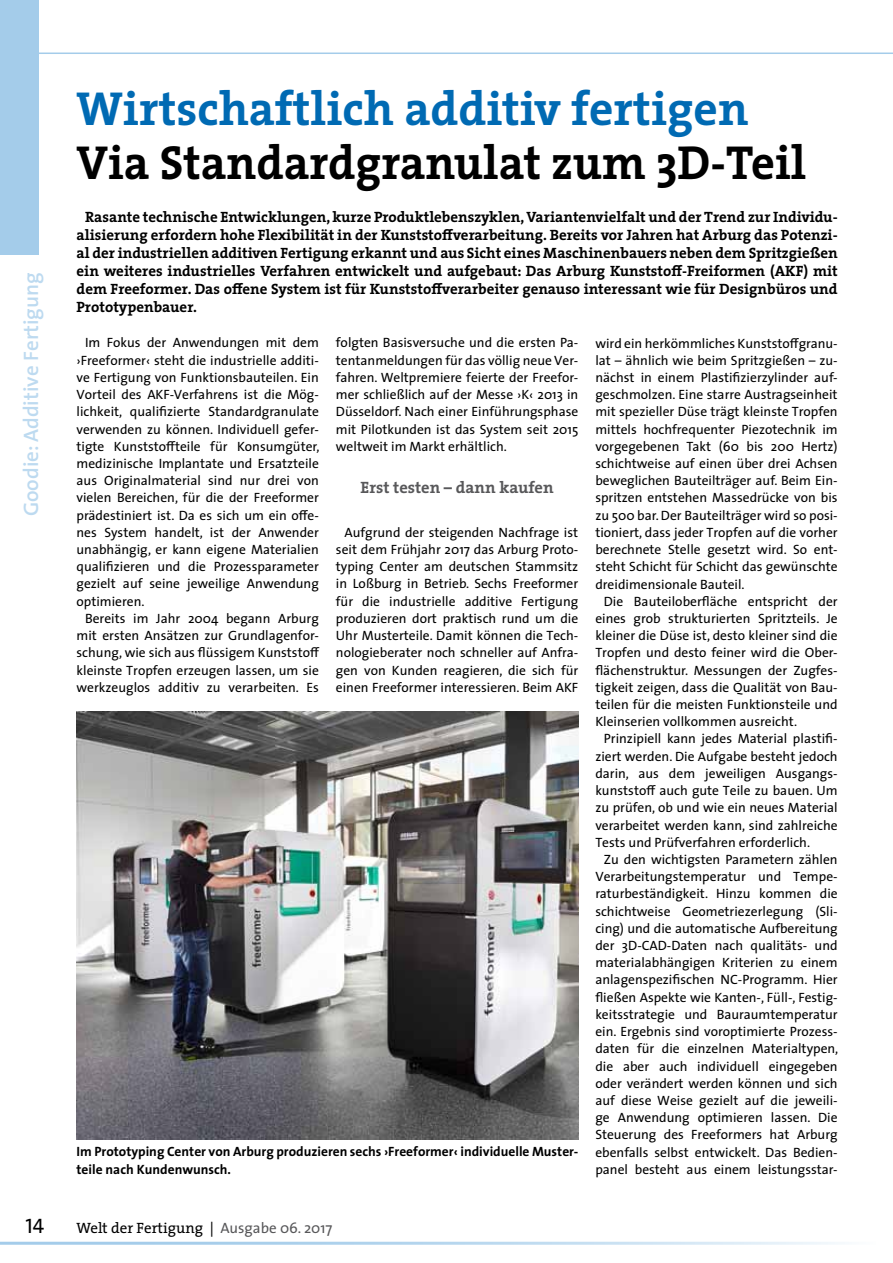
<style>
.page{position:relative;width:893px;height:1263px;background:#fff}
.page>*{position:absolute;margin:0;border:0;box-sizing:border-box;transform-origin:0 0}
.t1{font:700 48px/54px "The Serif";color:#006ab3}
.t2{font:600 21px "The Sans";color:#bddaf0}
.t3{font:21px "The Sans Regular Caps";color:#000}
.t4{font:700 16.5px "The Serif";color:#58585a}
.t5{font:700 15px/18px "The Serif";color:#000;text-align:justify}
.t6{font:15px "The Serif";color:#000}
.t7{font:13.5px/17.2px "The Sans";color:#000;text-align:justify}
.t8{font:700 13.5px/17.2px "The Sans";color:#000}
.s1{color:#000}
.s2{font-family:"The Sans"}
.s3{font-family:"The Sans";color:#58585a}
</style>
<div class="page">
<div style="left:0;top:0;width:38px;height:255px;background:#a4ccea"></div>
<hr style="left:38px;top:53px;width:855px;height:1px;background:#a4ccea">
<hr style="left:0;top:1242px;width:876px;height:3px;background:#a4ccea">
<img style="left:77px;top:711px;width:501px;height:428px">
<p class="t2" style="left:14px;top:516px;width:246px;rotate:-90deg">Goodie: Additive Fertigung</p>
<p class="t1" style="left:77px;top:81px;width:731px">Wirtschaftlich additiv fertigen<br><span class="s1">Via Standardgranulat zum 3D-Teil</span></p>
<p class="t5" style="left:77px;top:207px;width:763px;text-indent:9px">Rasante technische Entwicklungen, kurze Produktlebenszyklen, Variantenvielfalt und der Trend zur Individu&shy;alisierung erfordern hohe Flexibilität in der Kunststoffverarbeitung. Bereits vor Jahren hat Arburg das Potenzi&shy;al der industriellen additiven Fertigung erkannt und aus Sicht eines Maschinenbauers neben dem Spritzgießen ein weiteres industrielles Verfahren entwickelt und aufgebaut: Das Arburg Kunststoff-Freiformen (AKF) mit dem Freeformer. Das offene System ist für Kunststoffverarbeiter genauso interessant wie für Designbüros und Prototypenbauer.</p>
<p class="t7" style="left:85px;top:334px;width:235px">Im Fokus der Anwendungen mit dem</p>
<p class="t7" style="left:77px;top:351px;width:244px">›Freeformer‹ steht die industrielle additi-</p>
<p class="t7" style="left:77px;top:368px;width:244px">ve Fertigung von Funktionsbauteilen. Ein</p>
<p class="t7" style="left:77px;top:385px;width:244px">Vorteil des AKF-Verfahrens ist die Mög-</p>
<p class="t7" style="left:77px;top:403px;width:244px">lichkeit, qualifizierte Standardgranulate</p>
<p class="t7" style="left:77px;top:420px;width:244px">verwenden zu können. Individuell gefer-</p>
<p class="t7" style="left:77px;top:437px;width:245px">tigte Kunststoffteile für Konsumgüter,</p>
<p class="t7" style="left:77px;top:454px;width:244px">medizinische Implantate und Ersatzteile</p>
<p class="t7" style="left:77px;top:472px;width:244px">aus Originalmaterial sind nur drei von</p>
<p class="t7" style="left:77px;top:489px;width:244px">vielen Bereichen, für die der Freeformer</p>
<p class="t7" style="left:77px;top:506px;width:244px">prädestiniert ist. Da es sich um ein offe-</p>
<p class="t7" style="left:77px;top:523px;width:244px">nes System handelt, ist der Anwender</p>
<p class="t7" style="left:77px;top:540px;width:244px">unabhängig, er kann eigene Materialien</p>
<p class="t7" style="left:77px;top:558px;width:244px">qualifizieren und die Prozessparameter</p>
<p class="t7" style="left:77px;top:575px;width:244px">gezielt auf seine jeweilige Anwendung</p>
<p class="t7" style="left:77px;top:592px;width:70px">optimieren.</p>
<p class="t7" style="left:85px;top:609px;width:235px">Bereits im Jahr 2004 begann Arburg</p>
<p class="t7" style="left:77px;top:626px;width:244px">mit ersten Ansätzen zur Grundlagenfor-</p>
<p class="t7" style="left:77px;top:644px;width:244px">schung, wie sich aus flüssigem Kunststoff</p>
<p class="t7" style="left:77px;top:661px;width:244px">kleinste Tropfen erzeugen lassen, um sie</p>
<p class="t7" style="left:77px;top:678px;width:244px">werkzeuglos additiv zu verarbeiten. Es</p>
<p class="t7" style="left:336px;top:334px;width:244px">folgten Basisversuche und die ersten Pa&shy;tentanmeldungen für das völlig neue Ver&shy;fahren. Weltpremiere feierte der Freefor&shy;mer schließlich auf der Messe ›K‹ 2013 in Düsseldorf. Nach einer Einführungsphase mit Pilotkunden ist das System seit 2015 weltweit im Markt erhältlich.</p>
<p class="t4" style="left:360px;top:473px;width:195px">Erst testen – dann kaufen</p>
<p class="t7" style="left:336px;top:523px;width:244px;text-indent:9px">Aufgrund der steigenden Nachfrage ist seit dem Frühjahr 2017 das Arburg Proto&shy;typing Center am deutschen Stammsitz in Loßburg in Betrieb. Sechs Freeformer für die industrielle additive Fertigung produzieren dort praktisch rund um die Uhr Musterteile. Damit können die Tech&shy;nologieberater noch schneller auf Anfra&shy;gen von Kunden reagieren, die sich für einen Freeformer interessieren. Beim AKF</p>
<p class="t8" style="left:77px;top:1143px;width:503px">Im Prototyping Center von Arburg produzieren sechs ›Freeformer‹ individuelle Muster&shy;teile nach Kundenwunsch.</p>
<p class="t7" style="left:595px;top:334px;width:244px">wird ein herkömmliches Kunststoffgranu-</p>
<p class="t7" style="left:595px;top:351px;width:244px">lat – ähnlich wie beim Spritzgießen – zu-</p>
<p class="t7" style="left:595px;top:368px;width:244px">nächst in einem Plastifizierzylinder auf-</p>
<p class="t7" style="left:595px;top:385px;width:244px">geschmolzen. Eine starre Austragseinheit</p>
<p class="t7" style="left:595px;top:403px;width:244px">mit spezieller Düse trägt kleinste Tropfen</p>
<p class="t7" style="left:595px;top:420px;width:244px">mittels hochfrequenter Piezotechnik im</p>
<p class="t7" style="left:595px;top:437px;width:244px">vorgegebenen Takt (60 bis 200 Hertz)</p>
<p class="t7" style="left:595px;top:454px;width:244px">schichtweise auf einen über drei Achsen</p>
<p class="t7" style="left:595px;top:472px;width:244px">beweglichen Bauteilträger auf. Beim Ein-</p>
<p class="t7" style="left:595px;top:489px;width:244px">spritzen entstehen Massedrücke von bis</p>
<p class="t7" style="left:595px;top:506px;width:244px">zu 500 bar. Der Bauteilträger wird so posi-</p>
<p class="t7" style="left:595px;top:523px;width:244px">tioniert, dass jeder Tropfen auf die vorher</p>
<p class="t7" style="left:595px;top:540px;width:244px">berechnete Stelle gesetzt wird. So ent-</p>
<p class="t7" style="left:595px;top:558px;width:244px">steht Schicht für Schicht das gewünschte</p>
<p class="t7" style="left:595px;top:575px;width:151px">dreidimensionale Bauteil.</p>
<p class="t7" style="left:604px;top:592px;width:235px">Die Bauteiloberfläche entspricht der</p>
<p class="t7" style="left:595px;top:609px;width:244px">eines grob strukturierten Spritzteils. Je</p>
<p class="t7" style="left:595px;top:626px;width:244px">kleiner die Düse ist, desto kleiner sind die</p>
<p class="t7" style="left:595px;top:644px;width:244px">Tropfen und desto feiner wird die Ober-</p>
<p class="t7" style="left:595px;top:661px;width:244px">flächenstruktur. Messungen der Zugfes-</p>
<p class="t7" style="left:595px;top:678px;width:244px">tigkeit zeigen, dass die Qualität von Bau-</p>
<p class="t7" style="left:595px;top:695px;width:244px">teilen für die meisten Funktionsteile und</p>
<p class="t7" style="left:595px;top:713px;width:203px">Kleinserien vollkommen ausreicht.</p>
<p class="t7" style="left:604px;top:730px;width:235px">Prinzipiell kann jedes Material plastifi-</p>
<p class="t7" style="left:595px;top:747px;width:244px">ziert werden. Die Aufgabe besteht jedoch</p>
<p class="t7" style="left:595px;top:764px;width:244px">darin, aus dem jeweiligen Ausgangs-</p>
<p class="t7" style="left:595px;top:781px;width:244px">kunststoff auch gute Teile zu bauen. Um</p>
<p class="t7" style="left:595px;top:799px;width:244px">zu prüfen, ob und wie ein neues Material</p>
<p class="t7" style="left:595px;top:816px;width:244px">verarbeitet werden kann, sind zahlreiche</p>
<p class="t7" style="left:595px;top:833px;width:216px">Tests und Prüfverfahren erforderlich.</p>
<p class="t7" style="left:604px;top:850px;width:235px">Zu den wichtigsten Parametern zählen</p>
<p class="t7" style="left:595px;top:867px;width:244px">Verarbeitungstemperatur und Tempe-</p>
<p class="t7" style="left:595px;top:885px;width:244px">raturbeständigkeit. Hinzu kommen die</p>
<p class="t7" style="left:595px;top:902px;width:244px">schichtweise Geometriezerlegung (Sli-</p>
<p class="t7" style="left:595px;top:919px;width:244px">cing) und die automatische Aufbereitung</p>
<p class="t7" style="left:595px;top:936px;width:244px">der 3D-CAD-Daten nach qualitäts- und</p>
<p class="t7" style="left:595px;top:954px;width:244px">materialabhängigen Kriterien zu einem</p>
<p class="t7" style="left:595px;top:971px;width:244px">anlagenspezifischen NC-Programm. Hier</p>
<p class="t7" style="left:595px;top:988px;width:244px">fließen Aspekte wie Kanten-, Füll-, Festig-</p>
<p class="t7" style="left:595px;top:1005px;width:244px">keitsstrategie und Bauraumtemperatur</p>
<p class="t7" style="left:595px;top:1022px;width:244px">ein. Ergebnis sind voroptimierte Prozess-</p>
<p class="t7" style="left:595px;top:1040px;width:245px">daten für die einzelnen Materialtypen,</p>
<p class="t7" style="left:595px;top:1057px;width:244px">die aber auch individuell eingegeben</p>
<p class="t7" style="left:595px;top:1074px;width:244px">oder verändert werden können und sich</p>
<p class="t7" style="left:595px;top:1091px;width:244px">auf diese Weise gezielt auf die jeweili-</p>
<p class="t7" style="left:595px;top:1108px;width:244px">ge Anwendung optimieren lassen. Die</p>
<p class="t7" style="left:595px;top:1126px;width:244px">Steuerung des Freeformers hat Arburg</p>
<p class="t7" style="left:595px;top:1143px;width:244px">ebenfalls selbst entwickelt. Das Bedien-</p>
<p class="t7" style="left:595px;top:1160px;width:244px">panel besteht aus einem leistungsstar-</p>
<p class="t3" style="left:26px;top:1214px;width:20px">14</p>
<p class="t6" style="left:77px;top:1216px;width:257px">Welt der Fertigung <span class="s2">|</span> <span class="s3">Ausgabe 06. 2017</span></p>
</div>
